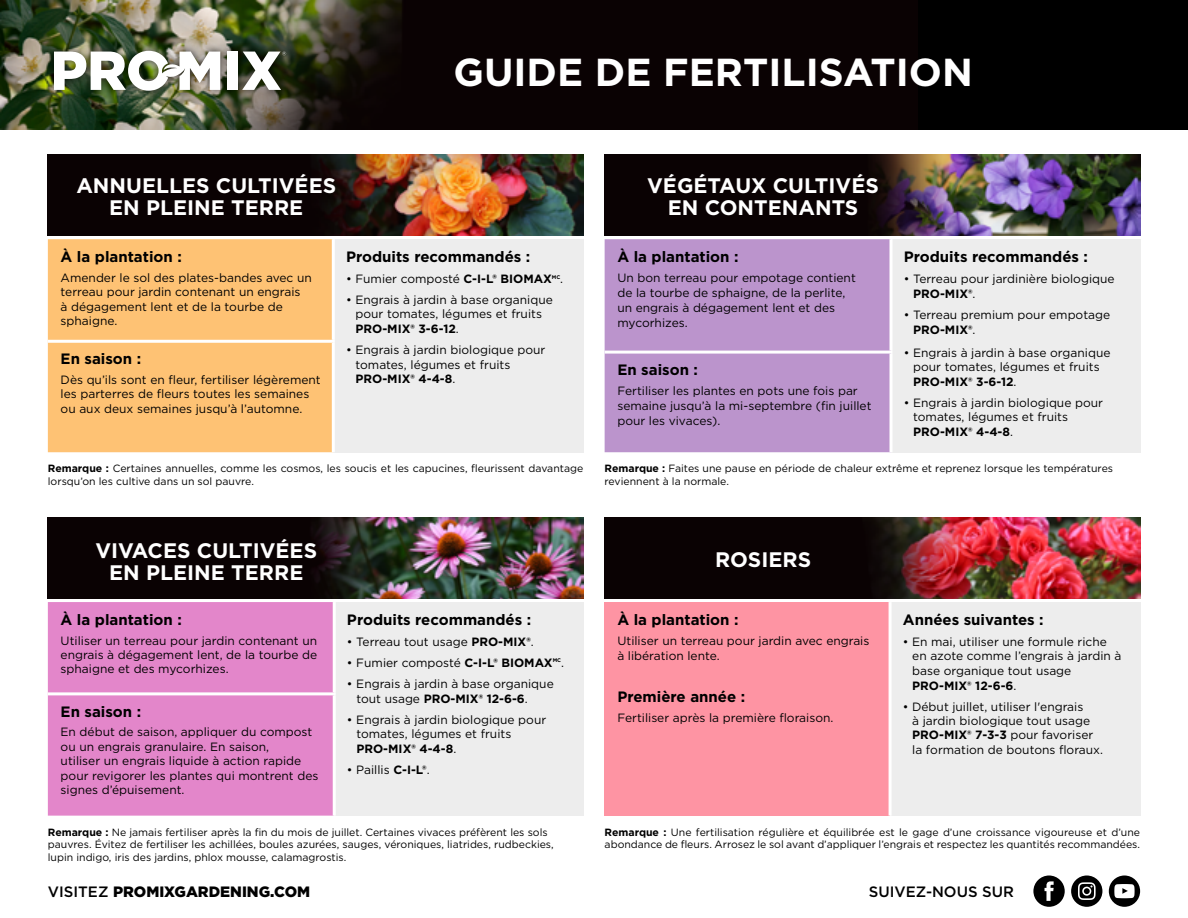
<style>
.page{position:relative;width:1188px;height:918px;background:#fff}
.page>*{position:absolute;margin:0;border:0;box-sizing:border-box;transform-origin:0 0}
.t1{font:700 39px "Gotham";color:#fff}
.t2{font:700 21px/22.5px "Gotham";color:#fff;text-align:center}
.t3{font:700 15px "Gotham";color:#000}
.t4{font:900 15px "Gotham";color:#000}
.t5{font:500 15px "Gotham";color:#000}
.t6{font:12px/14.4px "Gotham";color:#000}
.t7{font:10.5px/12.6px "Gotham";color:#000}
.t8{font:700 5.25px "Gotham";color:#000}
.s1{font-weight:700}
.s2{font-weight:500}
</style>
<div class="page">
<div style="left:0;top:0;width:1188px;height:130px;background:#0a0203"></div>
<img style="left:0;top:0;width:404px;height:130px">
<div style="left:605px;top:239px;width:285px;height:213px;background:#bb94cc"></div>
<div style="left:891px;top:239px;width:249px;height:213px;background:#ededed"></div>
<hr style="left:890px;top:239px;width:2px;height:112px;background:#fff">
<hr style="left:605px;top:351px;width:287px;height:3px;background:#fff">
<hr style="left:890px;top:354px;width:2px;height:98px;background:#fff">
<img style="left:605px;top:155px;width:535px;height:81px">
<div style="left:48px;top:602px;width:285px;height:214px;background:#e386ca"></div>
<div style="left:334px;top:602px;width:249px;height:214px;background:#ededed"></div>
<hr style="left:333px;top:602px;width:3px;height:90px;background:#fff">
<hr style="left:48px;top:692px;width:288px;height:3px;background:#fff">
<hr style="left:333px;top:695px;width:3px;height:121px;background:#fff">
<img style="left:48px;top:518px;width:535px;height:81px">
<div style="left:48px;top:239px;width:284px;height:213px;background:#fec274"></div>
<div style="left:333px;top:239px;width:250px;height:213px;background:#ededed"></div>
<hr style="left:332px;top:239px;width:3px;height:101px;background:#fff">
<hr style="left:48px;top:340px;width:287px;height:3px;background:#fff">
<hr style="left:332px;top:343px;width:3px;height:109px;background:#fff">
<img style="left:48px;top:155px;width:535px;height:81px">
<div style="left:605px;top:602px;width:285px;height:214px;background:#fe94a3"></div>
<div style="left:890px;top:602px;width:250px;height:214px;background:#ededed"></div>
<hr style="left:889px;top:602px;width:3px;height:214px;background:#fff">
<img style="left:605px;top:518px;width:535px;height:81px">
<div style="left:46px;top:43px;width:248px;height:55px;background:#000;opacity:.75"></div>
<div style="left:227px;top:52px;width:11px;height:38px;background:#fff"></div>
<svg style="left:242px;top:52px;width:44px;height:38px;background:#8e9286"></svg>
<img style="left:54px;top:51px;width:166px;height:40px">
<div style="left:1071px;top:876px;width:31px;height:31px;background:#000;border-radius:50%"></div>
<svg style="left:1078px;top:882px;width:18px;height:18px"></svg>
<div style="left:1109px;top:876px;width:31px;height:31px;background:#000;border-radius:50%"></div>
<svg style="left:1114px;top:884px;width:21px;height:14px"></svg>
<div style="left:1033px;top:876px;width:32px;height:31px;background:#000;border-radius:50%"></div>
<svg style="left:1045px;top:881px;width:9px;height:20px"></svg>
<h2 class="t2" style="left:76px;top:174px;width:261px">ANNUELLES CULTIVÉES<br>EN PLEINE TERRE</h2>
<h1 class="t1" style="left:453px;top:47px;width:521px">GUIDE DE FERTILISATION</h1>
<h2 class="t2" style="left:647px;top:174px;width:233px">VÉGÉTAUX CULTIVÉS<br>EN CONTENANTS</h2>
<p class="t3" style="left:61px;top:247px;width:123px">À la plantation :</p>
<p class="t6" style="left:61px;top:270px;width:253px">Amender le sol des plates-bandes avec un terreau pour jardin contenant un engrais<br>à dégagement lent et de la tourbe de sphaigne.</p>
<p class="t3" style="left:61px;top:349px;width:82px">En saison :</p>
<p class="t6" style="left:61px;top:372px;width:262px">Dès qu’ils sont en fleur, fertiliser légèrement les parterres de fleurs toutes les semaines ou aux deux semaines jusqu’à l’automne.</p>
<p class="t3" style="left:346px;top:247px;width:186px">Produits recommandés :</p>
<p class="t6" style="left:346px;top:271px;width:207px">• Fumier composté <span class="s1">C-I-L® BIOMAX</span></p>
<p class="t8" style="left:552px;top:273px;width:10px">MC</p>
<p class="t6" style="left:560px;top:271px;width:4px">.</p>
<p class="t6" style="left:356px;top:292px;width:199px;text-indent:-9px">• Engrais à jardin à base organique pour tomates, légumes et fruits<br><span class="s1">PRO-MIX® 3-6-12</span>.</p>
<p class="t6" style="left:356px;top:343px;width:191px;text-indent:-9px">• Engrais à jardin biologique pour tomates, légumes et fruits<br><span class="s1">PRO-MIX® 4-4-8</span>.</p>
<p class="t7" style="left:48px;top:462px;width:537px"><span class="s1">Remarque :</span> Certaines annuelles, comme les cosmos, les soucis et les capucines, fleurissent davantage lorsqu’on les cultive dans un sol pauvre.</p>
<h2 class="t2" style="left:95px;top:539px;width:223px">VIVACES CULTIVÉES<br>EN PLEINE TERRE</h2>
<p class="t3" style="left:61px;top:610px;width:123px">À la plantation :</p>
<p class="t6" style="left:61px;top:633px;width:258px;text-align:justify">Utiliser un terreau pour jardin contenant un engrais à dégagement lent, de la tourbe de sphaigne et des mycorhizes.</p>
<p class="t3" style="left:347px;top:610px;width:186px">Produits recommandés :</p>
<p class="t6" style="left:347px;top:634px;width:188px">• Terreau tout usage <span class="s1">PRO-MIX®</span>.</p>
<p class="t6" style="left:347px;top:655px;width:207px">• Fumier composté <span class="s1">C-I-L® BIOMAX</span></p>
<p class="t8" style="left:553px;top:657px;width:10px">MC</p>
<p class="t6" style="left:561px;top:655px;width:4px">.</p>
<p class="t6" style="left:356px;top:676px;width:199px;line-height:15px;text-indent:-9px">• Engrais à jardin à base organique tout usage <span class="s1">PRO-MIX® 12-6-6</span>.</p>
<p class="t6" style="left:356px;top:712px;width:191px;text-indent:-9px">• Engrais à jardin biologique pour tomates, légumes et fruits<br><span class="s1">PRO-MIX® 4-4-8</span>.</p>
<p class="t6" style="left:347px;top:763px;width:84px">• Paillis <span class="s1">C-I-L®</span>.</p>
<p class="t3" style="left:61px;top:701px;width:82px">En saison :</p>
<p class="t6" style="left:61px;top:725px;width:259px">En début de saison, appliquer du compost ou un engrais granulaire. En saison,<br>utiliser un engrais liquide à action rapide pour revigorer les plantes qui montrent des signes d’épuisement.</p>
<p class="t7" style="left:48px;top:825px;width:507px"><span class="s1">Remarque :</span> Ne jamais fertiliser après la fin du mois de juillet. Certaines vivaces préfèrent les sols pauvres. Évitez de fertiliser les achillées, boules azurées, sauges, véroniques, liatrides, rudbeckies, lupin indigo, iris des jardins, phlox mousse, calamagrostis.</p>
<p class="t3" style="left:617px;top:247px;width:123px">À la plantation :</p>
<p class="t6" style="left:617px;top:270px;width:240px;line-height:15px">Un bon terreau pour empotage contient de la tourbe de sphaigne, de la perlite, un engrais à dégagement lent et des mycorhizes.</p>
<p class="t3" style="left:904px;top:247px;width:186px">Produits recommandés :</p>
<p class="t6" style="left:913px;top:271px;width:203px;line-height:15px;text-indent:-9px">• Terreau pour jardinière biologique<br><span class="s1">PRO-MIX®</span>.</p>
<p class="t6" style="left:913px;top:307px;width:199px;line-height:15px;text-indent:-9px">• Terreau premium pour empotage<br><span class="s1">PRO-MIX®</span>.</p>
<p class="t6" style="left:913px;top:345px;width:199px;text-indent:-9px">• Engrais à jardin à base organique pour tomates, légumes et fruits<br><span class="s1">PRO-MIX® 3-6-12</span>.</p>
<p class="t6" style="left:913px;top:395px;width:191px;text-indent:-9px">• Engrais à jardin biologique pour tomates, légumes et fruits<br><span class="s1">PRO-MIX® 4-4-8</span>.</p>
<p class="t3" style="left:617px;top:360px;width:82px">En saison :</p>
<p class="t6" style="left:617px;top:383px;width:256px;line-height:15px">Fertiliser les plantes en pots une fois par semaine jusqu’à la mi-septembre (fin juillet pour les vivaces).</p>
<p class="t7" style="left:605px;top:462px;width:510px"><span class="s1">Remarque :</span> Faites une pause en période de chaleur extrême et reprenez lorsque les températures reviennent à la normale.</p>
<h2 class="t2" style="left:715px;top:548px;width:98px">ROSIERS</h2>
<p class="t3" style="left:617px;top:610px;width:123px">À la plantation :</p>
<p class="t6" style="left:617px;top:633px;width:254px;line-height:15px">Utiliser un terreau pour jardin avec engrais à libération lente.</p>
<p class="t3" style="left:617px;top:686px;width:129px">Première année :</p>
<p class="t6" style="left:617px;top:710px;width:218px">Fertiliser après la première floraison.</p>
<p class="t3" style="left:903px;top:610px;width:142px">Années suivantes :</p>
<p class="t6" style="left:912px;top:634px;width:211px;text-indent:-9px">• En mai, utiliser une formule riche en azote comme l’engrais à jardin à base organique tout usage<br><span class="s1">PRO-MIX® 12-6-6</span>.</p>
<p class="t6" style="left:912px;top:699px;width:192px;text-indent:-9px">• Début juillet, utiliser l'engrais<br>à jardin biologique tout usage<br><span class="s1">PRO-MIX® 7-3-3</span> pour favoriser la formation de boutons floraux.</p>
<p class="t7" style="left:605px;top:825px;width:537px"><span class="s1">Remarque :</span> Une fertilisation régulière et équilibrée est le gage d’une croissance vigoureuse et d’une abondance de fleurs. Arrosez le sol avant d’appliquer l’engrais et respectez les quantités recommandées.</p>
<p class="t4" style="left:48px;top:882px;width:264px"><span class="s2">VISITEZ</span> PROMIXGARDENING.COM</p>
<p class="t5" style="left:869px;top:882px;width:147px">SUIVEZ-NOUS SUR</p>
</div>
